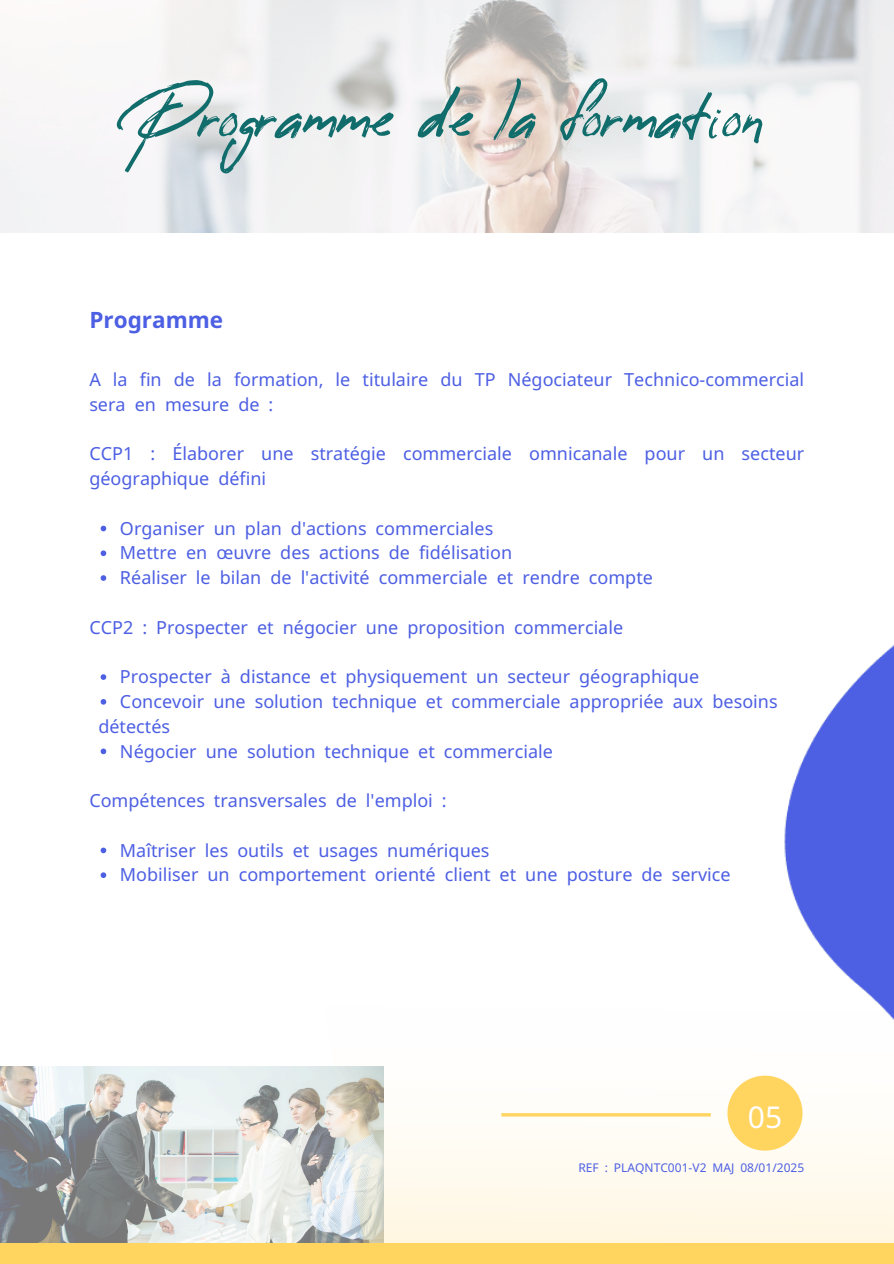
<style>
.page{position:relative;width:894px;height:1264px;background:#fff}
.page>*{position:absolute;margin:0;border:0;box-sizing:border-box;transform-origin:0 0}
.t1{font:54px "Reey";color:#116c6c}
.t2{font:30px "Noto Sans";color:#fff}
.t3{font:700 22.5px "Noto Sans";color:#4d5fe3}
.t4{font:18px/24.8px "Noto Sans";color:#4d5fe3}
.t5{font:12px "Noto Sans";color:#4d5fe3}
</style>
<div class="page">
<img style="left:0;top:1066px;width:316px;height:177px">
<svg style="left:316px;top:1066px;width:456px;height:177px;fill:#fffaf0"></svg>
<svg style="left:101px;top:525px;width:5px;height:6px"></svg>
<svg style="left:101px;top:550px;width:5px;height:6px"></svg>
<svg style="left:101px;top:575px;width:5px;height:6px"></svg>
<svg style="left:101px;top:674px;width:5px;height:6px"></svg>
<svg style="left:101px;top:699px;width:5px;height:5px"></svg>
<svg style="left:101px;top:748px;width:5px;height:6px"></svg>
<svg style="left:101px;top:847px;width:5px;height:6px"></svg>
<svg style="left:101px;top:872px;width:5px;height:6px"></svg>
<hr style="left:501px;top:1113px;width:209px;height:3px;background:#ffd45f">
<div style="left:0;top:1243px;width:893px;height:20px;background:#ffd45f"></div>
<svg style="left:727px;top:1075px;width:45px;height:75px"></svg>
<img style="left:772px;top:645px;width:121px;height:598px">
<img style="left:0;top:0;width:893px;height:232px">
<h3 class="t1" style="left:132px;top:85px;width:631px">Programme de la formation</h3>
<p class="t3" style="left:89px;top:303px;width:135px">Programme</p>
<h1 class="t4" style="left:89px;top:367px;width:716px">A la fin de la formation, le titulaire du TP Négociateur Technico-commercial sera en mesure de :</h1>
<h2 class="t4" style="left:89px;top:441px;width:716px">CCP1 : Élaborer une stratégie commerciale omnicanale pour un secteur géographique</h2>
<h3 class="t4" style="left:218px;top:466px;width:49px">défini</h3>
<h3 class="t4" style="left:120px;top:515px;width:375px">Organiser un plan d'actions commerciales<br>Mettre en œuvre des actions de</h3>
<h3 class="t4" style="left:120px;top:540px;width:394px;text-indent:299px">fidélisation<br>Réaliser le bilan de l'activité commerciale</h3>
<p class="t4" style="left:496px;top:565px;width:158px">et rendre compte</p>
<p class="t4" style="left:89px;top:614px;width:310px">CCP2 : Prospecter et négocier une</p>
<p class="t4" style="left:407px;top:614px;width:217px">proposition commerciale</p>
<p class="t4" style="left:120px;top:664px;width:348px">Prospecter à distance et physiquement</p>
<p class="t4" style="left:476px;top:664px;width:224px">un secteur géographique</p>
<p class="t4" style="left:120px;top:688px;width:324px">Concevoir une solution technique et</p>
<h3 class="t4" style="left:451px;top:688px;width:327px">commerciale appropriée aux besoins</h3>
<h3 class="t4" style="left:120px;top:713px;width:291px;text-indent:-22px">détectés<br>Négocier une solution technique</h3>
<p class="t4" style="left:418px;top:738px;width:136px">et commerciale</p>
<p class="t4" style="left:89px;top:787px;width:345px">Compétences transversales de l'emploi</p>
<p class="t4" style="left:442px;top:787px;width:6px">:</p>
<p class="t4" style="left:120px;top:837px;width:191px">Maîtriser les outils et</p>
<h3 class="t4" style="left:120px;top:837px;width:371px;text-indent:198px">usages numériques<br>Mobiliser un comportement orienté</h3>
<p class="t4" style="left:444px;top:862px;width:287px">client et une posture de service</p>
<p class="t2" style="left:747px;top:1095px;width:36px">05</p>
<p class="t5" style="left:578px;top:1158px;width:157px">REF : PLAQNTC001-V2 MAJ</p>
<p class="t5" style="left:740px;top:1158px;width:65px">08/01/2025</p>
</div>
